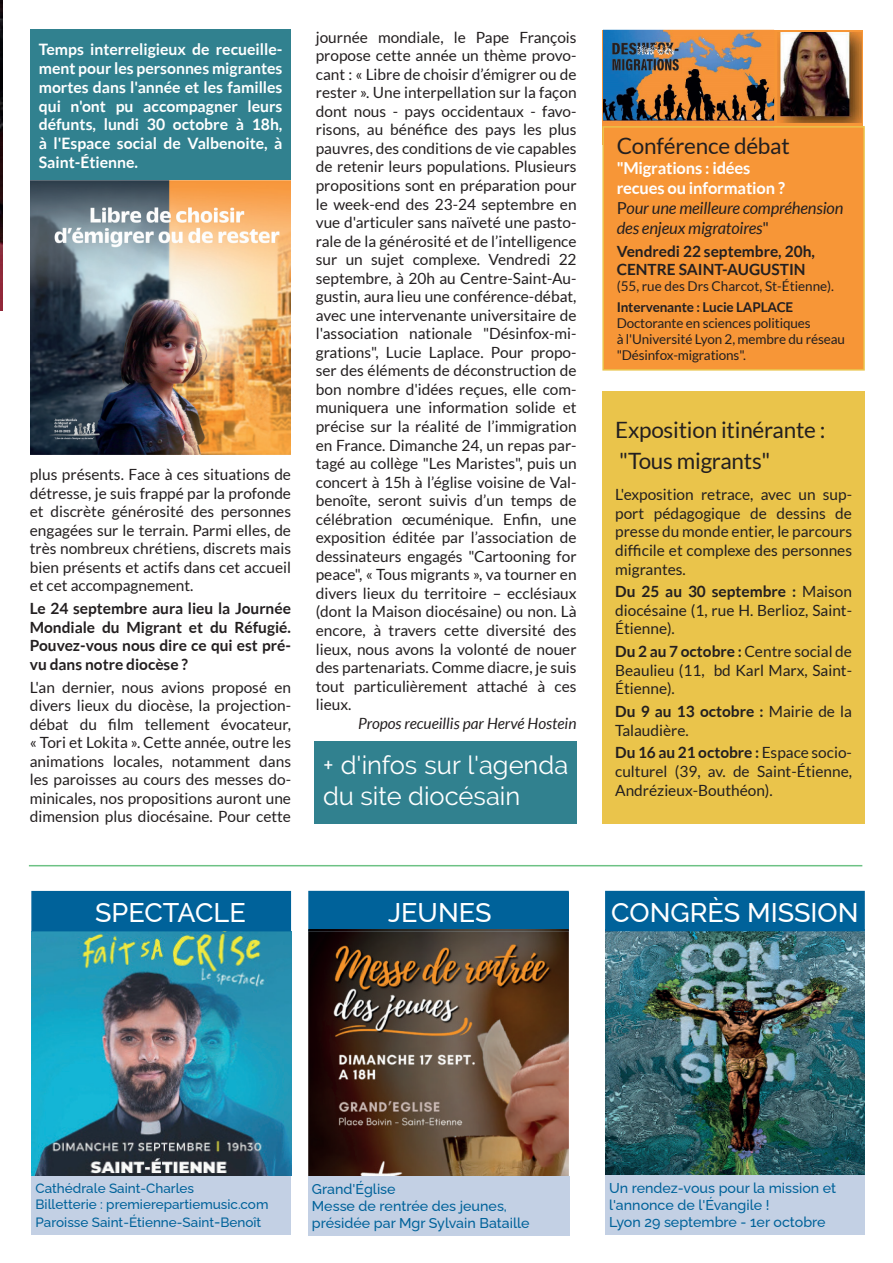
<style>
.page{position:relative;width:893px;height:1263px;background:#fff}
.page>*{position:absolute;margin:0;border:0;box-sizing:border-box;transform-origin:0 0}
.t1{font:500 27px "Raleway";color:#fff}
.t2{font:25.5px/30.6px "Raleway";color:#fff}
.t3{font:22.5px/31.2px "Lato";letter-spacing:-.01em;color:#231f20}
.t4{font:italic 16.5px/19.8px "Lato";letter-spacing:-.01em;color:#231f20}
.t5{font:700 15.75px/18.9px "Lato";color:#fff;text-align:justify}
.t6{font:15.45px/18.6px "Lato";color:#231f20;text-align:justify}
.t7{font:700 15.45px/18.6px "Lato";color:#231f20}
.t8{font:italic 15.45px "Lato";color:#231f20}
.t9{font:500 14.25px/17.1px "Raleway";color:#00629a}
.t10{font:13.5px/16.2px "Lato";letter-spacing:-.01em;color:#231f20}
.t11{font:500 13.5px/16.2px "Raleway";color:#00629a}
.t12{font:700 13.5px "Lato";letter-spacing:-.01em;color:#231f20}
.s1{font-weight:700;font-style:normal;color:#fff}
.s2{font-style:normal}
.s3{font-weight:700}
.s4{font-size:15px}
</style>
<div class="page">
<div style="left:308px;top:891px;width:261px;height:38px;background:#00629a"></div>
<svg style="left:602px;top:30px;width:261px;height:96px"></svg>
<div style="left:602px;top:391px;width:263px;height:433px;background:#eac44b"></div>
<div style="left:603px;top:127px;width:261px;height:243px;background:#f79637"></div>
<div style="left:602px;top:126px;width:263px;height:245px;border:2px solid #eac44b"></div>
<div style="left:30px;top:30px;width:261px;height:151px;background:#31818f"></div>
<img style="left:0;top:0;width:2px;height:311px">
<img style="left:777px;top:33px;width:84px;height:90px">
<img style="left:603px;top:30px;width:171px;height:96px">
<img style="left:609px;top:39px;width:72px;height:34px">
<img style="left:30px;top:181px;width:260px;height:273px">
<hr style="left:29px;top:865px;width:833px;height:1px;background:#6dc284">
<img style="left:31px;top:931px;width:260px;height:245px">
<img style="left:308px;top:931px;width:261px;height:245px">
<img style="left:308px;top:929px;width:261px;height:2px">
<div style="left:31px;top:1176px;width:260px;height:59px;background:#c3d0e4"></div>
<div style="left:308px;top:1176px;width:261px;height:59px;background:#c3d0e4"></div>
<img style="left:605px;top:931px;width:260px;height:244px">
<div style="left:605px;top:1175px;width:260px;height:60px;background:#c3d0e4"></div>
<div style="left:31px;top:891px;width:260px;height:40px;background:#00629a"></div>
<div style="left:605px;top:891px;width:260px;height:40px;background:#00629a"></div>
<div style="left:314px;top:742px;width:263px;height:82px;background:#31818f"></div>
<p class="t5" style="left:39px;top:39px;width:245px">Temps interreligieux de recueille&shy;ment pour les personnes migrantes mortes dans l'année et les familles qui n'ont pu accompagner leurs défunts, lundi 30 octobre à 18h, à l'Espace social de Valbenoite, à Saint-Étienne.</p>
<p class="t6" style="left:30px;top:465px;width:263px">plus présents. Face à ces situations de détresse, je suis frappé par la profonde et discrète générosité des personnes engagées sur le terrain. Parmi elles, de très nombreux chrétiens, discrets mais bien présents et actifs dans cet accueil et cet accompagnement.</p>
<p class="t7" style="left:30px;top:599px;width:263px;text-align:justify">Le 24 septembre aura lieu la Journée Mondiale du Migrant et du Réfugié.<br>Pouvez-vous nous dire ce qui est pré&shy;vu dans notre diocèse ?</p>
<p class="t6" style="left:30px;top:678px;width:263px">L'an dernier, nous avions proposé en divers lieux du diocèse, la projection&shy;débat du film tellement évocateur, « Tori et Lokita ». Cette année, outre les animations locales, notamment dans les paroisses au cours des messes do&shy;minicales, nos propositions auront une dimension plus diocésaine. Pour cette</p>
<p class="t6" style="left:316px;top:28px;width:262px">journée mondiale, le Pape François propose cette année un thème provo&shy;cant : « Libre de choisir d’émigrer ou de rester ». Une interpellation sur la façon dont nous - pays occidentaux - favo&shy;risons, au bénéfice des pays les plus pauvres, des conditions de vie capables de retenir leurs populations. Plusieurs propositions sont en préparation pour le week-end des 23-24 septembre en vue d'articuler sans naïveté une pasto&shy;rale de la générosité et de l’intelligence sur un sujet complexe. Vendredi 22 septembre, à 20h au Centre-Saint-Au&shy;gustin, aura lieu une conférence-débat, avec une intervenante universitaire de l'association nationale "Désinfox-mi&shy;grations", Lucie Laplace. Pour propo&shy;ser des éléments de déconstruction de bon nombre d'idées reçues, elle com&shy;muniquera une information solide et précise sur la réalité de l’immigration en France. Dimanche 24, un repas par&shy;tagé au collège "Les Maristes", puis un concert à 15h à l’église voisine de Val&shy;benoîte, seront suivis d’un temps de célébration œcuménique. Enfin, une exposition éditée par l’association de dessinateurs engagés "Cartooning for peace", « Tous migrants », va tourner en divers lieux du territoire – ecclésiaux (dont la Maison diocésaine) ou non. Là encore, à travers cette diversité des lieux, nous avons la volonté de nouer des partenariats. Comme diacre, je suis tout particulièrement attaché à ces lieux.</p>
<p class="t8" style="left:358px;top:714px;width:220px">Propos recueillis par Hervé Hostein</p>
<h2 class="t2" style="left:323px;top:750px;width:247px">+ d'infos sur l'agenda du site diocésain</h2>
<h3 class="t3" style="left:617px;top:131px;width:175px">Conférence débat</h3>
<p class="t4" style="left:617px;top:159px;width:228px"><span class="s1">"Migrations : idées<br>recues ou information ?<br></span><span class="s2">P</span>our une meilleure compréhension des enjeux migratoires<span class="s2">"</span></p>
<p class="t7" style="left:617px;top:241px;width:200px">Vendredi 22 septembre, 20h,<br>CENTRE SAINT-AUGUSTIN</p>
<p class="t10" style="left:617px;top:278px;width:219px">(55, rue des Drs Charcot, St-Étienne).</p>
<p class="t12" style="left:617px;top:299px;width:178px">Intervenante : Lucie LAPLACE</p>
<p class="t10" style="left:617px;top:315px;width:230px">Doctorante en sciences politiques<br>à l'Université Lyon 2, membre du réseau "Désinfox-migrations".</p>
<h3 class="t3" style="left:615px;top:414px;width:212px">Exposition itinérante : "Tous migrants"</h3>
<p class="t6" style="left:615px;top:485px;width:238px">L'exposition retrace, avec un sup&shy;port pédagogique de dessins de presse du monde entier, le parcours difficile et complexe des personnes migrantes.</p>
<p class="t6" style="left:615px;top:582px;width:238px"><span class="s3">Du 25 au 30 septembre :</span> Maison diocésaine (1, rue H. Berlioz, Saint-Étienne).</p>
<p class="t6" style="left:615px;top:642px;width:238px"><span class="s3">Du 2 au 7 octobre :</span> Centre social de Beaulieu (11, bd Karl Marx, Saint-Étienne).</p>
<p class="t6" style="left:615px;top:702px;width:238px"><span class="s3">Du 9 au 13 octobre :</span> Mairie de la<br>Talaudière.</p>
<p class="t6" style="left:615px;top:743px;width:238px"><span class="s3">Du 16 au 21 octobre :</span> Espace socio&shy;culturel (39, av. de Saint-Étienne, Andrézieux-Bouthéon).</p>
<h1 class="t1" style="left:95px;top:891px;width:152px">SPECTACLE</h1>
<h1 class="t1" style="left:388px;top:891px;width:105px">JEUNES</h1>
<h1 class="t1" style="left:611px;top:891px;width:249px">CONGRÈS MISSION</h1>
<p class="t11" style="left:36px;top:1178px;width:234px">Cathédrale Saint-Charles<br>Billetterie : premierepartiemusic.com</p>
<p class="t11" style="left:36px;top:1213px;width:227px">Paroisse Saint-Étienne-Saint<span class="s4">-</span>Benoît</p>
<p class="t9" style="left:312px;top:1178px;width:219px">Grand'Église<br>Messe de rentrée des jeunes, présidée par Mgr Sylvain Bataille</p>
<p class="t9" style="left:609px;top:1178px;width:229px">Un rendez-vous pour la mission et l'annonce de l'Évangile !<br>Lyon 29 septembre - 1er octobre</p>
</div>
